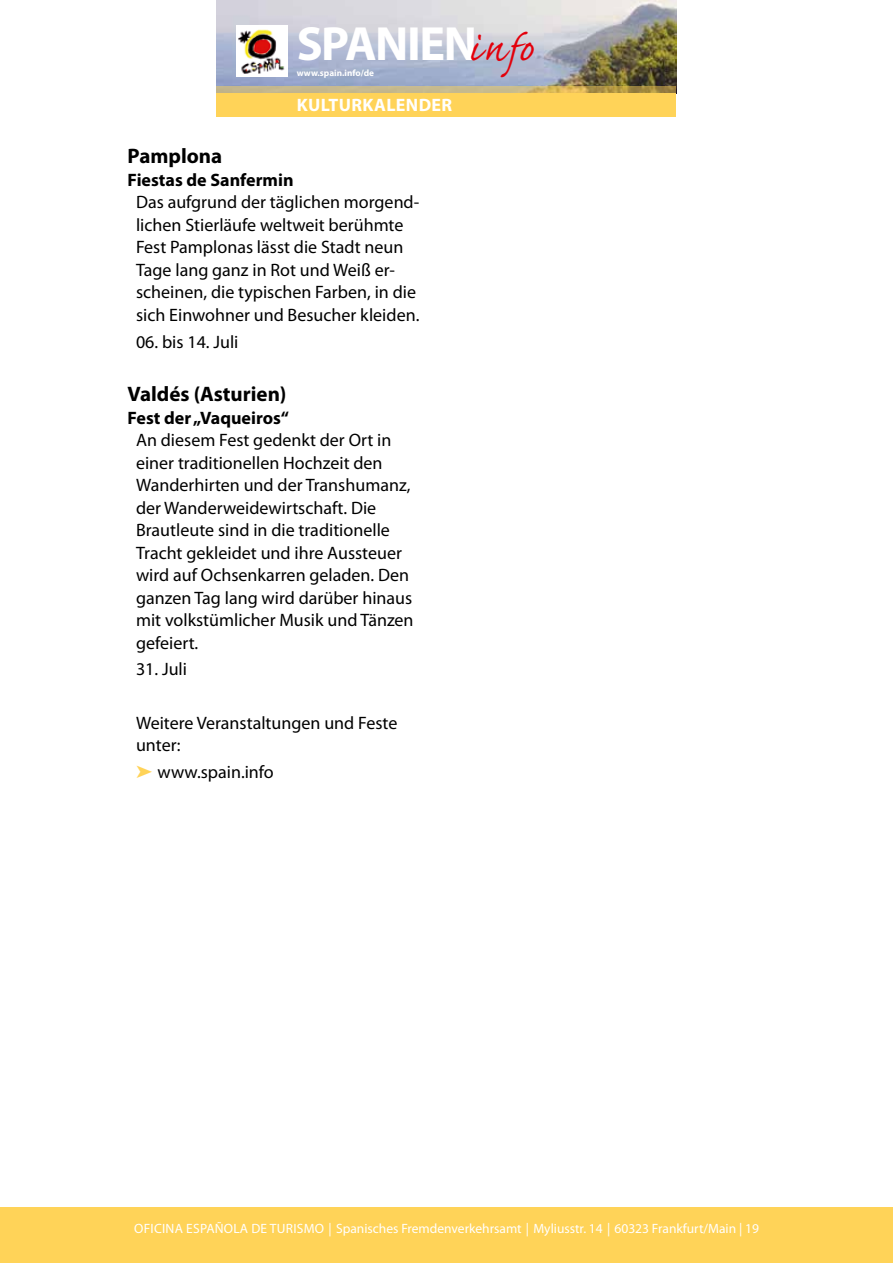
<style>
.page{position:relative;width:893px;height:1263px;background:#fff}
.page>*{position:absolute;margin:0;border:0;box-sizing:border-box;transform-origin:0 0}
.t1{font:700 48.3px "Myriad Pro";letter-spacing:-.03em;color:#fff}
.t2{font:48.3px "Caflisch Script Pro";color:#e3000b}
.t3{font:700 21px "Myriad Pro";color:#000}
.t4{font:18px/22.5px "Myriad Pro";color:#000}
.t5{font:700 18px "Myriad Pro";color:#000}
.t6{font:700 18px "Myriad Pro";color:#fff}
.t7{font:13.5px "Myriad Pro";color:#fff}
.t8{font:700 9.15px "Myriad Pro";color:#fff}
.s1{color:#ffd358}
</style>
<div class="page">
<img style="left:217px;top:0;width:459px;height:86px">
<div style="left:0;top:1208px;width:893px;height:55px;background:#ffd358"></div>
<div style="left:236px;top:26px;width:51px;height:51px;background:#fff"></div>
<img style="left:238px;top:29px;width:47px;height:45px">
<svg style="left:217px;top:86px;width:459px;height:7px;background:#c1af79"></svg>
<div style="left:217px;top:93px;width:459px;height:23px;background:#ffd358"></div>
<h1 class="t1" style="left:297px;top:12px;width:182px">SPANIEN</h1>
<p class="t8" style="left:297px;top:67px;width:79px">www.spain.info/de</p>
<h1 class="t2" style="left:468px;top:23px;width:66px">info</h1>
<p class="t6" style="left:297px;top:93px;width:67px">Kulturkalender</p>
<p class="t3" style="left:128px;top:143px;width:96px">Pamplona</p>
<p class="t5" style="left:128px;top:168px;width:167px">Fiestas de Sanfermin</p>
<p class="t4" style="left:136px;top:191px;width:285px">Das aufgrund der täglichen morgend&shy;lichen Stierläufe weltweit berühmte Fest Pamplonas lässt die Stadt neun Tage lang ganz in Rot und Weiß er&shy;scheinen, die typischen Farben, in die sich Einwohner und Besucher kleiden.</p>
<p class="t4" style="left:136px;top:330px;width:104px">06. bis 14. Juli</p>
<p class="t3" style="left:128px;top:380px;width:160px">Valdés (Asturien)</p>
<p class="t5" style="left:128px;top:406px;width:163px">Fest der „Vaqueiros“</p>
<p class="t4" style="left:136px;top:428px;width:279px">An diesem Fest gedenkt der Ort in einer traditionellen Hochzeit den<br>Wanderhirten und der Transhumanz, der Wanderweidewirtschaft. Die<br>Brautleute sind in die traditionelle<br>Tracht gekleidet und ihre Aussteuer wird auf Ochsenkarren geladen. Den ganzen Tag lang wird darüber hinaus mit volkstümlicher Musik und Tänzen gefeiert.</p>
<p class="t4" style="left:136px;top:658px;width:53px">31. Juli</p>
<p class="t4" style="left:136px;top:711px;width:263px">Weitere Veranstaltungen und Feste unter:</p>
<p class="t4" style="left:136px;top:760px;width:139px"><span class="s1">➤</span> www.spain.info</p>
<p class="t7" style="left:134px;top:1220px;width:16px">Ofici</p>
<p class="t7" style="left:166px;top:1220px;width:29px">na espa</p>
<p class="t7" style="left:215px;top:1220px;width:80px">Ñola de turismo</p>
<p class="t7" style="left:329px;top:1220px;width:432px">| Spanisches Fremdenverkehrsamt | Myliusstr. 14 | 60323 Frankfurt/Main | 19</p>
</div>
